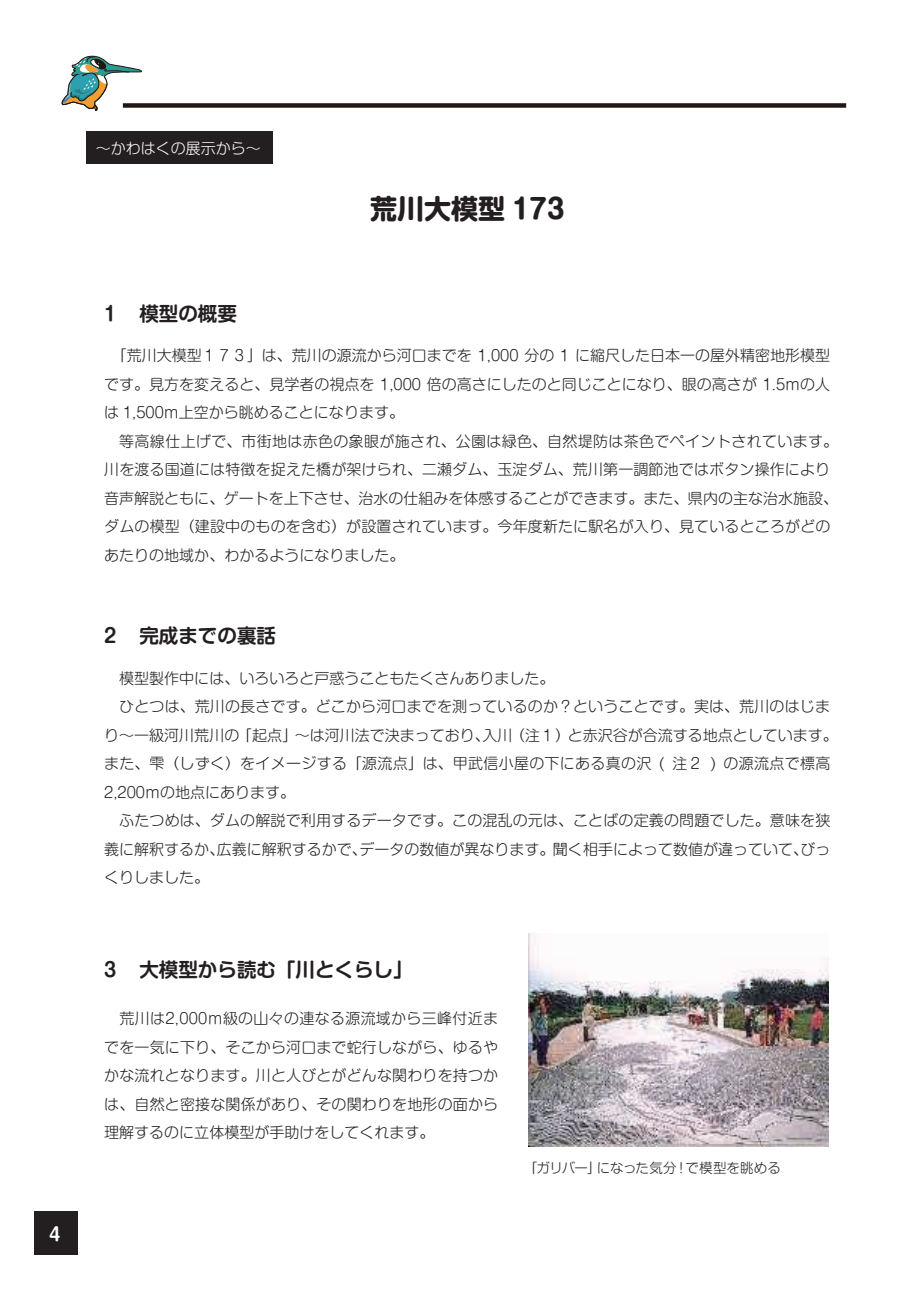
<style>
.page{position:relative;width:919px;height:1289px;background:#fff}
.page>*{position:absolute;margin:0;border:0;box-sizing:border-box;transform-origin:0 0}
.t1{font:700 27px "Shin M Go Pro";color:#231f20}
.t2{font:700 19.5px "Shin M Go Pro De";color:#231f20}
.t3{font:700 18px "Shin M Go Pro De";color:#fff}
.t4{font:300 15px/28.5px "Shin M Go Pro";color:#231f20}
.t5{font:300 15px "Shin M Go Pro";color:#fff}
.t6{font:300 13.5px "Shin M Go Pro";color:#231f20}
</style>
<div class="page">
<div style="left:34px;top:1210px;width:44px;height:44px;background:#231f20"></div>
<div style="left:86px;top:132px;width:186px;height:32px;background:#231f20"></div>
<svg style="left:62px;top:56px;width:80px;height:55px"></svg>
<div style="left:123px;top:103px;width:723px;height:5px;background:#211613"></div>
<img style="left:528px;top:933px;width:300px;height:213px">
<p class="t3" style="left:49px;top:1219px;width:13px">4</p>
<p class="t5" style="left:96px;top:137px;width:167px">～かわはくの展示から～</p>
<h2 class="t2" style="left:100px;top:297px;width:138px">１　模型の概要</h2>
<h1 class="t1" style="left:370px;top:187px;width:196px">荒川大模型 173</h1>
<p class="t4" style="left:104px;top:339px;width:735px">　「荒川大模型１７３」は、荒川の源流から河口までを 1,000 分の 1 に縮尺した日本一の屋外精密地形模型です。見方を変えると、見学者の視点を 1,000 倍の高さにしたのと同じことになり、眼の高さが 1.5ｍの人は 1,500ｍ上空から眺めることになります。<br>　等高線仕上げで、市街地は赤色の象眼が施され、公園は緑色、自然堤防は茶色でペイントされています。川を渡る国道には特徴を捉えた橋が架けられ、二瀬ダム、玉淀ダム、荒川第一調節池ではボタン操作により音声解説ともに、ゲートを上下させ、治水の仕組みを体感することができます。また、県内の主な治水施設、ダムの模型（建設中のものを含む）が設置されています。今年度新たに駅名が入り、見ているところがどのあたりの地域か、わかるようになりました。</p>
<h2 class="t2" style="left:100px;top:620px;width:177px">２　完成までの裏話</h2>
<p class="t4" style="left:104px;top:662px;width:735px">　模型製作中には、いろいろと戸惑うこともたくさんありました。<br>　ひとつは、荒川の長さです。どこから河口までを測っているのか？ということです。実は、荒川のはじまり～一級河川荒川の「起点」～は河川法で決まっており、入川（注１）と赤沢谷が合流する地点としています。また、雫（しずく）をイメージする「源流点」は、甲武信小屋の下にある真の沢 ( 注２ ) の源流点で標高2,200ｍの地点にあります。<br>　ふたつめは、ダムの解説で利用するデータです。この混乱の元は、ことばの定義の問題でした。意味を狭義に解釈するか、広義に解釈するかで、データの数値が異なります。聞く相手によって数値が違っていて、びっくりしました。</p>
<h2 class="t2" style="left:100px;top:953px;width:313px">３　大模型から読む「川とくらし」</h2>
<p class="t4" style="left:104px;top:1002px;width:395px;text-align:justify">　荒川は2,000ｍ級の山々の連なる源流域から三峰付近までを一気に下り、そこから河口まで蛇行しながら、ゆるやかな流れとなります。川と人びとがどんな関わりを持つかは、自然と密接な関係があり、その関わりを地形の面から理解するのに立体模型が手助けをしてくれます。</p>
<p class="t6" style="left:524px;top:1157px;width:258px">「ガリバー」になった気分！で模型を眺める</p>
</div>
